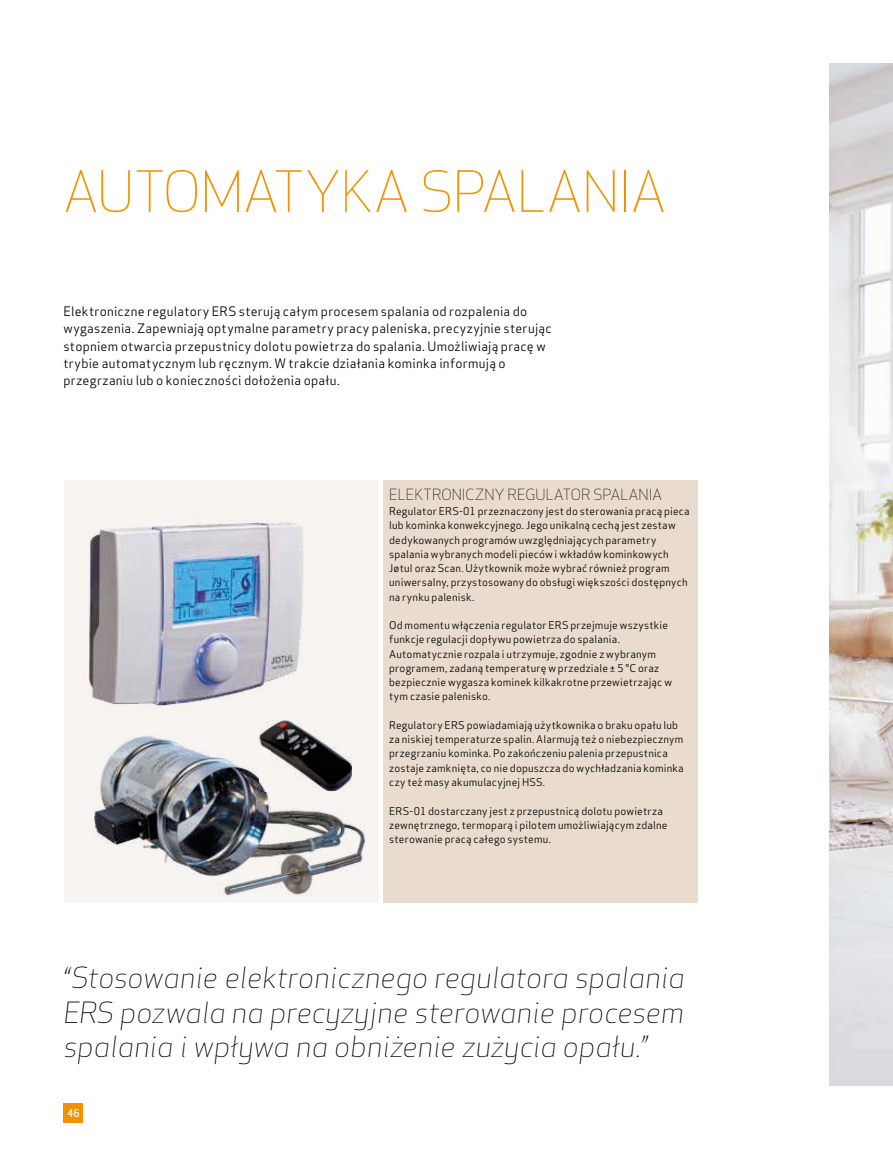
<style>
.page{position:relative;width:893px;height:1149px;background:#fff}
.page>*{position:absolute;margin:0;border:0;box-sizing:border-box;transform-origin:0 0}
.t1{font:300 55.5px "Apex Sans";letter-spacing:-.015em;color:#f39200}
.t2{font:italic 300 28.5px/34.5px "Apex Sans";color:#000;text-align:justify}
.t3{font:300 15px "Apex Sans";letter-spacing:.01em;color:#000}
.t4{font:12.75px/17.2px "Apex Sans";letter-spacing:.025em;color:#000}
.t5{font:10.5px/14.2px "Apex Sans";letter-spacing:.02em;color:#000}
.t6{font:500 10.5px "Apex Sans";color:#fff}
</style>
<div class="page">
<div style="left:64px;top:480px;width:315px;height:422px;background:#f8f4f1"></div>
<div style="left:383px;top:480px;width:314px;height:422px;background:#e9dbce"></div>
<img style="left:224px;top:805px;width:141px;height:91px">
<img style="left:88px;top:520px;width:216px;height:187px">
<img style="left:94px;top:735px;width:176px;height:111px">
<img style="left:141px;top:805px;width:129px;height:71px">
<img style="left:259px;top:720px;width:93px;height:71px">
<img style="left:259px;top:733px;width:11px;height:58px">
<img style="left:829px;top:64px;width:64px;height:1020px">
<div style="left:64px;top:1102px;width:19px;height:20px;background:#f39200"></div>
<h1 class="t1" style="left:63px;top:156px;width:604px">AUTOMATYKA SPALANIA</h1>
<p class="t4" style="left:63px;top:301px;width:490px">Elektroniczne regulatory ERS sterują całym procesem spalania od rozpalenia do wygaszenia. Zapewniają optymalne parametry pracy paleniska, precyzyjnie sterując stopniem otwarcia przepustnicy dolotu powietrza do spalania. Umożliwiają pracę w trybie automatycznym lub ręcznym. W trakcie działania kominka informują o przegrzaniu lub o konieczności dołożenia opału.</p>
<h3 class="t3" style="left:389px;top:484px;width:274px">ELEKTRONICZNY REGULATOR SPALANIA</h3>
<p class="t5" style="left:389px;top:503px;width:302px">Regulator ERS-01 przeznaczony jest do sterowania pracą pieca lub kominka konwekcyjnego. Jego unikalną cechą jest zestaw dedykowanych programów uwzględniających parametry spalania wybranych modeli pieców i wkładów kominkowych Jøtul oraz Scan. Użytkownik może wybrać również program uniwersalny, przystosowany do obsługi większości dostępnych na rynku palenisk.</p>
<p class="t5" style="left:389px;top:617px;width:284px">Od momentu włączenia regulator ERS przejmuje wszystkie funkcje regulacji dopływu powietrza do spalania.<br>Automatycznie rozpala i utrzymuje, zgodnie z wybranym programem, zadaną temperaturę w przedziale ± 5 °C oraz bezpiecznie wygasza kominek kilkakrotne przewietrzając w tym czasie palenisko.</p>
<p class="t5" style="left:389px;top:716px;width:296px">Regulatory ERS powiadamiają użytkownika o braku opału lub za niskiej temperaturze spalin. Alarmują też o niebezpiecznym przegrzaniu kominka. Po zakończeniu palenia przepustnica zostaje zamknięta, co nie dopuszcza do wychładzania kominka czy też masy akumulacyjnej HSS.</p>
<p class="t5" style="left:389px;top:802px;width:280px">ERS-01 dostarczany jest z przepustnicą dolotu powietrza zewnętrznego, termoparą i pilotem umożliwiającym zdalne sterowanie pracą całego systemu.</p>
<h2 class="t2" style="left:64px;top:959px;width:622px">“Stosowanie elektronicznego regulatora spalania ERS pozwala na precyzyjne sterowanie procesem spalania i wpływa na obniżenie zużycia opału.”</h2>
<p class="t6" style="left:67px;top:1103px;width:14px">46</p>
</div>
